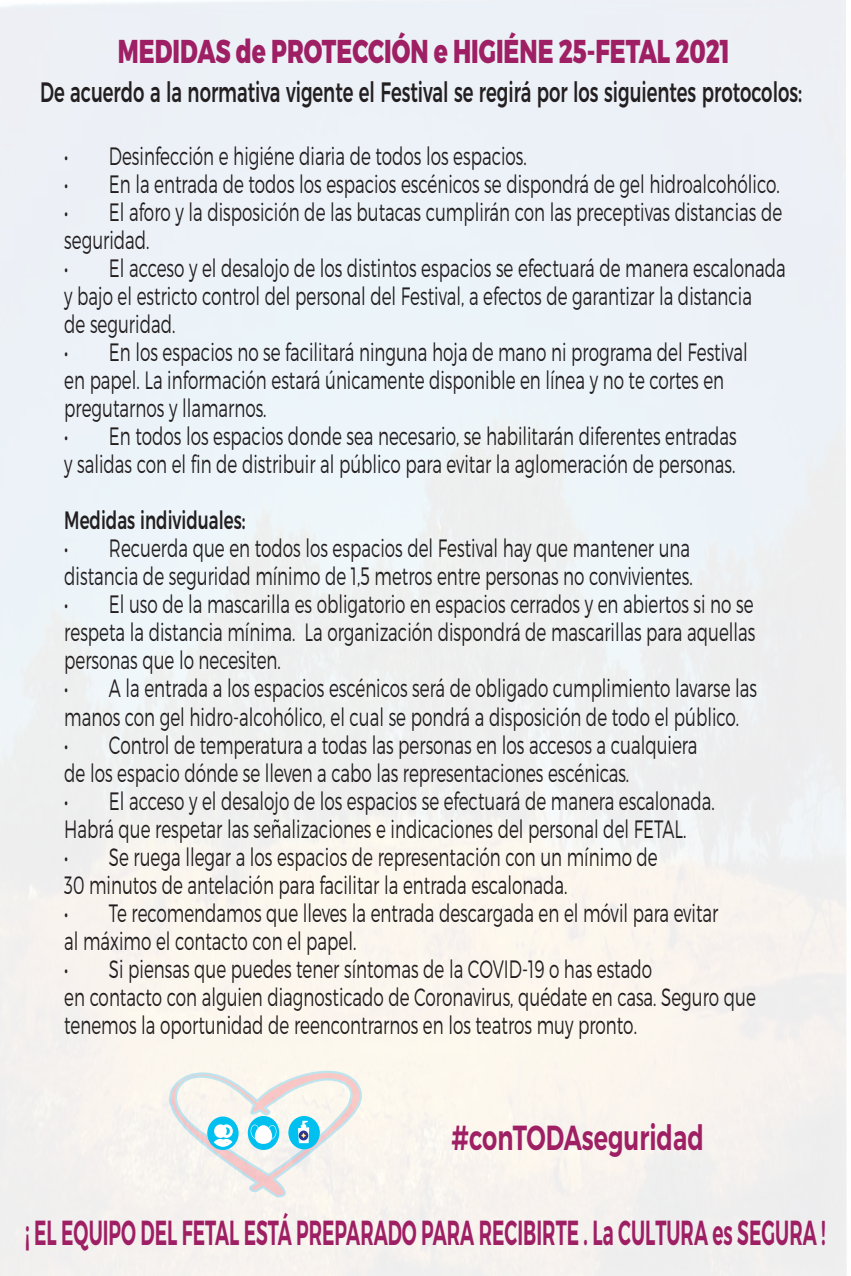
<style>
.page{position:relative;width:851px;height:1276px;background:#fff}
.page>*{position:absolute;margin:0;border:0;box-sizing:border-box;transform-origin:0 0}
.t1{font:600 34.8px "Montserrat";color:#9e1f63;scale:.53 1}
.t2{font:600 34.8px "Montserrat";color:#9e1f63;scale:.69 1}
.t3{font:800 33px "Montserrat";color:#9e1f63;scale:.7 1}
.t4{font:500 27.9px "Montserrat";color:#231f20;scale:.64 1}
.t5{font:300 25.2px/27.9px "Montserrat";color:#231f20;scale:.67 1}
.t6{font:500 25.2px "Montserrat";color:#231f20;scale:.67 1}
</style>
<div class="page">
<svg style="left:169px;top:1070px;width:193px;height:127px"></svg>
<h2 class="t3" style="left:118px;top:30px;width:875px">MEDIDAS de PROTECCIÓN e HIGIÉNE 25-FETAL 2021</h2>
<p class="t4" style="left:40px;top:70px;width:1191px">De acuerdo a la normativa vigente el Festival se regirá por los siguientes protocolos:</p>
<p class="t5" style="left:64px;top:141px;width:691px">• Desinfección e higiéne diaria de todos los espacios.</p>
<p class="t5" style="left:64px;top:169px;width:1069px">• En la entrada de todos los espacios escénicos se dispondrá de gel hidroalcohólico.</p>
<p class="t5" style="left:64px;top:197px;width:1072px">• El aforo y la disposición de las butacas cumplirán con las preceptivas distancias de seguridad.</p>
<p class="t5" style="left:64px;top:253px;width:1078px">• El acceso y el desalojo de los distintos espacios se efectuará de manera escalonada y bajo el estricto control del personal del Festival, a efectos de garantizar la distancia<br>de seguridad.</p>
<p class="t5" style="left:64px;top:338px;width:1021px">• En los espacios no se facilitará ninguna hoja de mano ni programa del Festival en papel. La información estará únicamente disponible en línea y no te cortes en pregutarnos y llamarnos.</p>
<p class="t5" style="left:64px;top:422px;width:1004px">• En todos los espacios donde sea necesario, se habilitarán diferentes entradas y salidas con el fin de distribuir al público para evitar la aglomeración de personas.</p>
<p class="t6" style="left:64px;top:500px;width:272px">Medidas individuales:</p>
<p class="t5" style="left:64px;top:534px;width:939px">• Recuerda que en todos los espacios del Festival hay que mantener una distancia de seguridad mínimo de 1,5 metros entre personas no convivientes.</p>
<p class="t5" style="left:64px;top:590px;width:1032px;text-align:justify">• El uso de la mascarilla es obligatorio en espacios cerrados y en abiertos si no se respeta la distancia mínima. La organización dispondrá de mascarillas para aquellas personas que lo necesiten.</p>
<p class="t5" style="left:64px;top:674px;width:1035px">• A la entrada a los espacios escénicos será de obligado cumplimiento lavarse las manos con gel hidro-alcohólico, el cual se pondrá a disposición de todo el público.</p>
<p class="t5" style="left:64px;top:730px;width:946px">• Control de temperatura a todas las personas en los accesos a cualquiera de los espacio dónde se lleven a cabo las representaciones escénicas.</p>
<p class="t5" style="left:64px;top:786px;width:972px">• El acceso y el desalojo de los espacios se efectuará de manera escalonada.<br>Habrá que respetar las señalizaciones e indicaciones del personal del FETAL.</p>
<p class="t5" style="left:64px;top:842px;width:887px">• Se ruega llegar a los espacios de representación con un mínimo de<br>30 minutos de antelación para facilitar la entrada escalonada.</p>
<p class="t5" style="left:64px;top:898px;width:977px">• Te recomendamos que lleves la entrada descargada en el móvil para evitar al máximo el contacto con el papel.</p>
<p class="t5" style="left:64px;top:954px;width:1033px">• Si piensas que puedes tener síntomas de la COVID-19 o has estado<br>en contacto con alguien diagnosticado de Coronavirus, quédate en casa. Seguro que tenemos la oportunidad de reencontrarnos en los teatros muy pronto.</p>
<h1 class="t2" style="left:451px;top:1116px;width:367px">#conTODAseguridad</h1>
<h1 class="t1" style="left:25px;top:1210px;width:1511px">¡ EL EQUIPO DEL FETAL ESTÁ PREPARADO PARA RECIBIRTE . La CULTURA es SEGURA !</h1>
</div>
